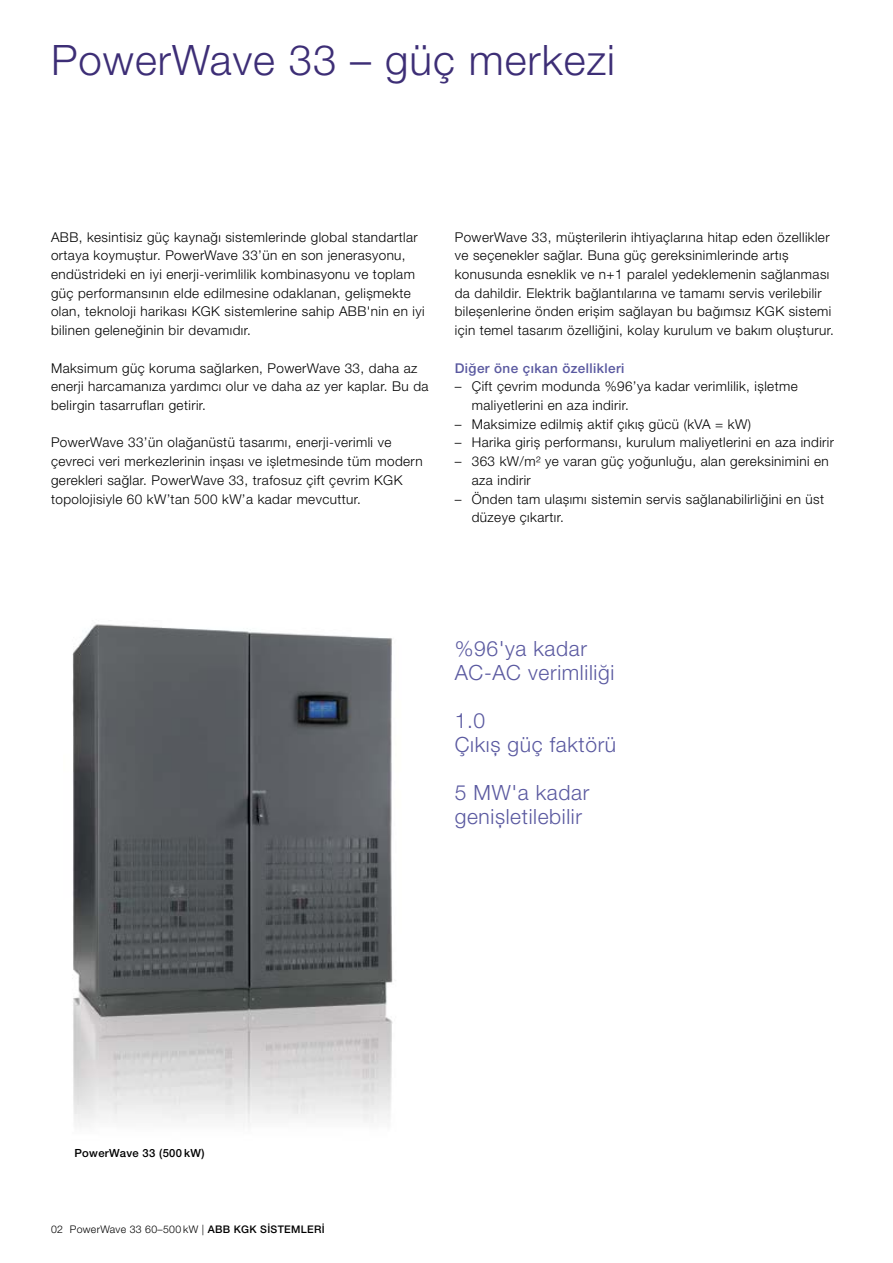
<style>
.page{position:relative;width:893px;height:1263px;background:#fff}
.page>*{position:absolute;margin:0;border:0;box-sizing:border-box;transform-origin:0 0}
.t1{font:300 42px "Helvetica Neue LT Pro";letter-spacing:.025em;color:#3d2e76}
.t2{font:300 21px/24px "Helvetica Neue LT Pro";letter-spacing:.03em;color:#5a59a0}
.t3{font:300 13.5px/18.8px "Helvetica Neue LT Pro";letter-spacing:.03em;color:#000}
.t4{font:500 13.5px "Helvetica Neue LT Pro";letter-spacing:.03em;color:#5a59a0}
.t5{font:500 11.25px "Helvetica Neue LT Pro";letter-spacing:.03em;color:#000}
.t6{font:300 10.5px "Helvetica Neue LT Pro";letter-spacing:.03em;color:#000}
.s1{font-weight:500}
</style>
<div class="page">
<img style="left:72px;top:624px;width:321px;height:502px">
<h1 class="t1" style="left:51px;top:34px;width:565px">PowerWave 33 – güç merkezi</h1>
<p class="t3" style="left:51px;top:227px;width:375px">ABB, kesintisiz güç kaynağı sistemlerinde global standartlar ortaya koymuștur. PowerWave 33’ün en son jenerasyonu, endüstrideki en iyi enerji-verimlilik kombinasyonu ve toplam güç performansının elde edilmesine odaklanan, gelișmekte olan, teknoloji harikası KGK sistemlerine sahip ABB'nin en iyi bilinen geleneğinin bir devamıdır.</p>
<p class="t3" style="left:51px;top:358px;width:379px">Maksimum güç koruma sağlarken, PowerWave 33, daha az enerji harcamanıza yardımcı olur ve daha az yer kaplar. Bu da belirgin tasarrufları getirir.</p>
<p class="t3" style="left:51px;top:433px;width:373px">PowerWave 33’ün olağanüstü tasarımı, enerji-verimli ve çevreci veri merkezlerinin inșası ve ișletmesinde tüm modern gerekleri sağlar. PowerWave 33, trafosuz çift çevrim KGK topolojisiyle 60 kW’tan 500 kW’a kadar mevcuttur.</p>
<p class="t3" style="left:455px;top:227px;width:381px">PowerWave 33, müșterilerin ihtiyaçlarına hitap eden özellikler ve seçenekler sağlar. Buna güç gereksinimlerinde artıș konusunda esneklik ve n+1 paralel yedeklemenin sağlanması da dahildir. Elektrik bağlantılarına ve tamamı servis verilebilir bileșenlerine önden erișim sağlayan bu bağımsız KGK sistemi için temel tasarım özelliğini, kolay kurulum ve bakım olușturur.</p>
<p class="t4" style="left:455px;top:360px;width:171px">Diğer öne çıkan özellikleri</p>
<p class="t3" style="left:472px;top:377px;width:327px;text-indent:-17px">– Çift çevrim modunda %96’ya kadar verimlilik, ișletme maliyetlerini en aza indirir.</p>
<p class="t3" style="left:455px;top:414px;width:298px">– Maksimize edilmiș aktif çıkıș gücü (kVA = kW)</p>
<p class="t3" style="left:455px;top:433px;width:381px">– Harika giriș performansı, kurulum maliyetlerini en aza indirir</p>
<p class="t3" style="left:472px;top:452px;width:358px;text-indent:-17px">– 363 kW/m² ye varan güç yoğunluğu, alan gereksinimini en aza indirir</p>
<p class="t3" style="left:472px;top:489px;width:354px;text-indent:-17px">– Önden tam ulașımı sistemin servis sağlanabilirliğini en üst düzeye çıkartır.</p>
<h2 class="t2" style="left:455px;top:636px;width:161px">%96'ya kadar<br>AC-AC verimliliği</h2>
<h2 class="t2" style="left:455px;top:708px;width:163px">1.0<br>Çıkıș güç faktörü</h2>
<h2 class="t2" style="left:455px;top:780px;width:136px">5 MW'a kadar genișletilebilir</h2>
<p class="t5" style="left:74px;top:1146px;width:132px">PowerWave 33 (500 kW)</p>
<p class="t6" style="left:51px;top:1223px;width:275px">02 PowerWave 33 60–500 kW | <span class="s1">ABB KGK SİSTEMLERİ</span></p>
</div>
